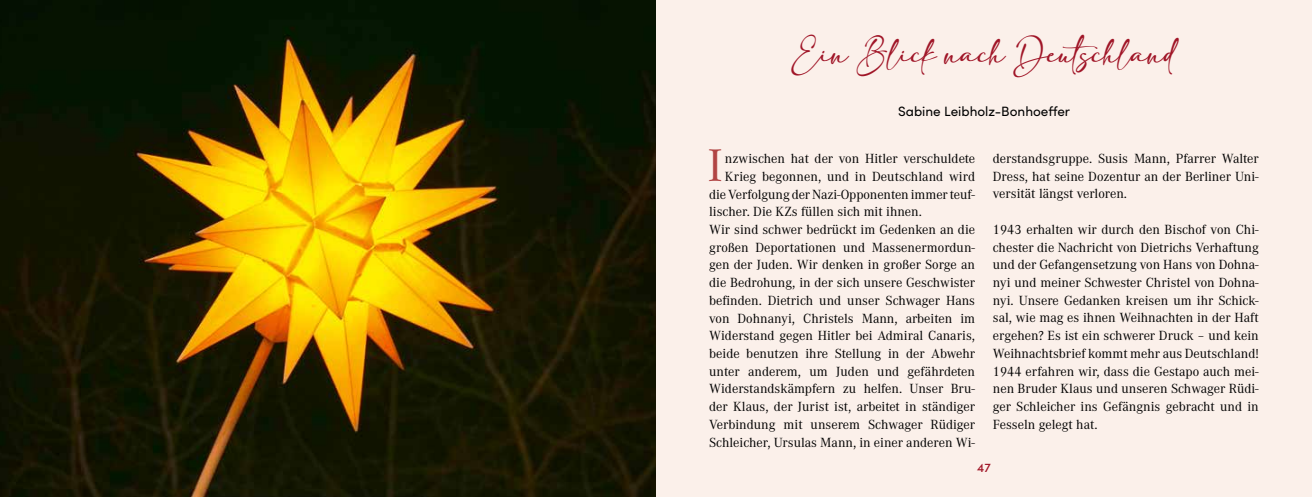
<style>
.page{position:relative;width:1312px;height:497px;background:#fff}
.page>*{position:absolute;margin:0;border:0;box-sizing:border-box;transform-origin:0 0}
.t1{font:47.38px "Corporate A";color:#b14544}
.t2{font:22.5px "adelia";color:#a01527}
.t3{font:13.75px/17.6px "Corporate A";color:#000;text-align:justify}
.t4{font:13.5px "Sofia Pro";color:#000}
.t5{font:500 12.5px "Sofia Pro";color:#a01527}
</style>
<div class="page">
<div style="left:0;top:0;width:1311px;height:496px;background:#fbf0ea"></div>
<img style="left:0;top:0;width:656px;height:496px">
<h2 class="t2" style="left:791px;top:42px;width:386px">Ein Blick nach Deutschland</h2>
<p class="t4" style="left:898px;top:101px;width:173px">Sabine Leibholz-Bonhoeffer</p>
<h1 class="t1" style="left:707px;top:133px;width:16px">I</h1>
<p class="t3" style="left:724px;top:149px;width:252px">nzwischen hat der von Hitler verschuldete</p>
<p class="t3" style="left:724px;top:167px;width:252px">Krieg begonnen, und in Deutschland wird</p>
<p class="t3" style="left:709px;top:184px;width:267px">die Verfolgung der Nazi-Opponenten immer teuf-</p>
<p class="t3" style="left:709px;top:202px;width:214px">lischer. Die KZs füllen sich mit ihnen.</p>
<p class="t3" style="left:709px;top:220px;width:267px">Wir sind schwer bedrückt im Gedenken an die</p>
<p class="t3" style="left:709px;top:237px;width:267px">großen Deportationen und Massenermordun-</p>
<p class="t3" style="left:709px;top:255px;width:267px">gen der Juden. Wir denken in großer Sorge an</p>
<p class="t3" style="left:709px;top:273px;width:267px">die Bedrohung, in der sich unsere Geschwister</p>
<p class="t3" style="left:709px;top:290px;width:267px">befinden. Dietrich und unser Schwager Hans</p>
<p class="t3" style="left:709px;top:308px;width:267px">von Dohnanyi, Christels Mann, arbeiten im</p>
<p class="t3" style="left:709px;top:326px;width:267px">Widerstand gegen Hitler bei Admiral Canaris,</p>
<p class="t3" style="left:709px;top:343px;width:267px">beide benutzen ihre Stellung in der Abwehr</p>
<p class="t3" style="left:709px;top:361px;width:267px">unter anderem, um Juden und gefährdeten</p>
<p class="t3" style="left:709px;top:379px;width:267px">Widerstandskämpfern zu helfen. Unser Bru-</p>
<p class="t3" style="left:709px;top:396px;width:267px">der Klaus, der Jurist ist, arbeitet in ständiger</p>
<p class="t3" style="left:709px;top:414px;width:267px">Verbindung mit unserem Schwager Rüdiger</p>
<p class="t3" style="left:709px;top:432px;width:267px">Schleicher, Ursulas Mann, in einer anderen Wi-</p>
<p class="t3" style="left:992px;top:149px;width:267px">derstandsgruppe. Susis Mann, Pfarrer Walter Dress, hat seine Dozentur an der Berliner Uni&shy;versität längst verloren.</p>
<p class="t3" style="left:992px;top:220px;width:267px">1943 erhalten wir durch den Bischof von Chi&shy;chester die Nachricht von Dietrichs Verhaftung und der Gefangensetzung von Hans von Dohna&shy;nyi und meiner Schwester Christel von Dohna&shy;nyi. Unsere Gedanken kreisen um ihr Schick&shy;sal, wie mag es ihnen Weihnachten in der Haft ergehen? Es ist ein schwerer Druck – und kein Weihnachtsbrief kommt mehr aus Deutschland!<br>1944 erfahren wir, dass die Gestapo auch mei&shy;nen Bruder Klaus und unseren Schwager Rüdi&shy;ger Schleicher ins Gefängnis gebracht und in Fesseln gelegt hat.</p>
<p class="t5" style="left:976px;top:458px;width:15px">47</p>
</div>
